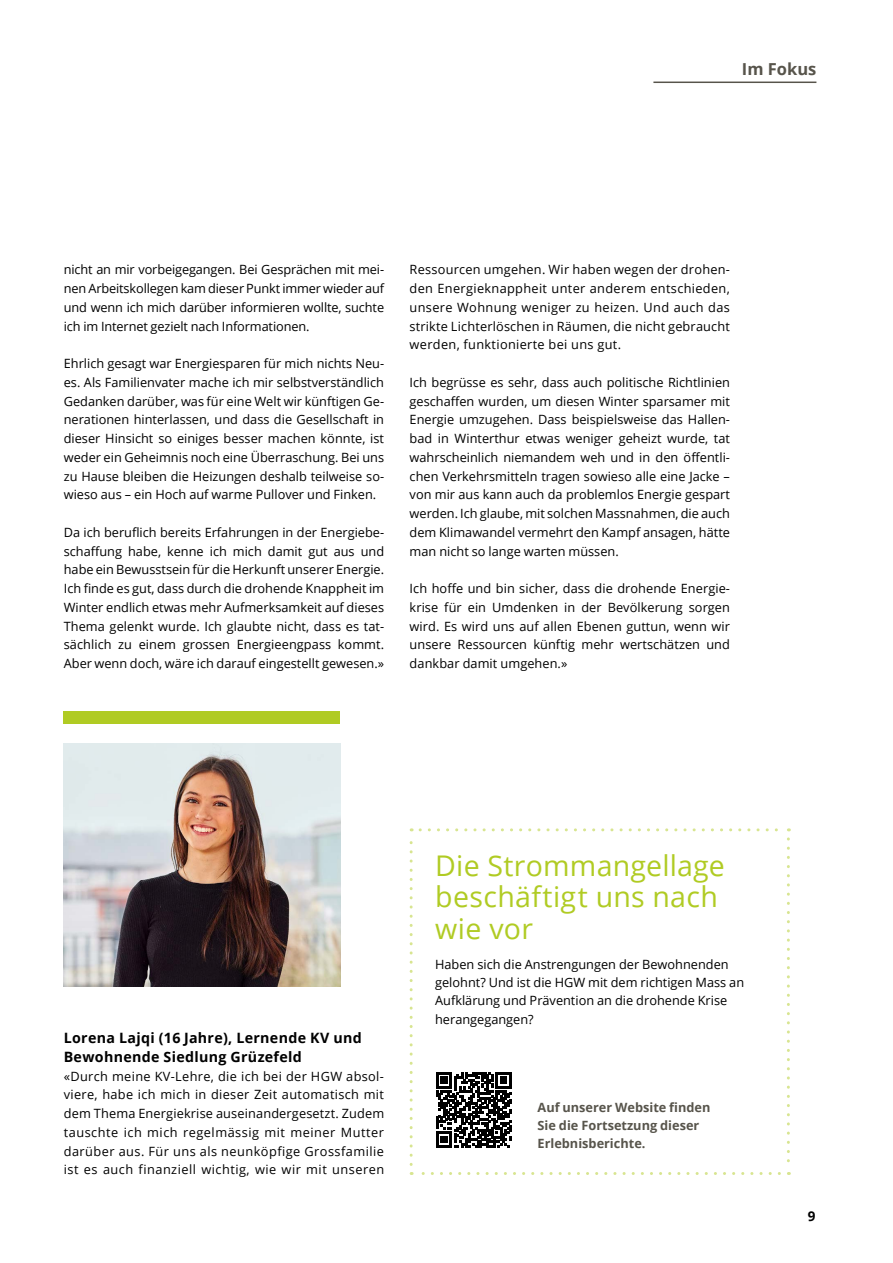
<style>
.page{position:relative;width:893px;height:1263px;background:#fff}
.page>*{position:absolute;margin:0;border:0;box-sizing:border-box;transform-origin:0 0}
.t1{font:28.5px/31.5px "Open Sans";letter-spacing:.01em;color:#b0cb23}
.t2{font:700 16.5px "Open Sans";color:#57544b}
.t3{font:700 14.25px/18.8px "Open Sans";letter-spacing:.02em;color:#000}
.t4{font:700 13.5px "Open Sans";color:#000}
.t5{font:12.75px/18.8px "Open Sans";color:#000;text-align:justify}
.t6{font:700 12.75px/18px "Open Sans";color:#57544b}
</style>
<div class="page">
<hr style="left:653px;top:82px;width:163px;height:1px;background:#57544b">
<svg style="left:411px;top:1172px;width:368px;height:3px"></svg>
<svg style="left:410px;top:828px;width:3px;height:336px"></svg>
<svg style="left:420px;top:828px;width:369px;height:3px"></svg>
<svg style="left:787px;top:839px;width:3px;height:336px"></svg>
<img style="left:64px;top:743px;width:276px;height:244px">
<svg style="left:436px;top:1072px;width:75px;height:75px"></svg>
<div style="left:64px;top:712px;width:276px;height:12px;background:#b0cb23"></div>
<p class="t2" style="left:742px;top:58px;width:76px">Im Fokus</p>
<p class="t5" style="left:64px;top:260px;width:322px">nicht an mir vorbeigegangen. Bei Gesprächen mit mei&shy;nen Arbeitskollegen kam dieser Punkt immer wieder auf und wenn ich mich darüber informieren wollte, suchte ich im Internet gezielt nach Informationen.</p>
<p class="t5" style="left:64px;top:354px;width:322px">Ehrlich gesagt war Energiesparen für mich nichts Neu&shy;es. Als Familienvater mache ich mir selbstverständlich Gedanken darüber, was für eine Welt wir künftigen Ge&shy;nerationen hinterlassen, und dass die Gesellschaft in dieser Hinsicht so einiges besser machen könnte, ist weder ein Geheimnis noch eine Überraschung. Bei uns zu Hause bleiben die Heizungen deshalb teilweise so&shy;wieso aus – ein Hoch auf warme Pullover und Finken.</p>
<p class="t5" style="left:64px;top:523px;width:322px">Da ich beruflich bereits Erfahrungen in der Energiebe&shy;schaffung habe, kenne ich mich damit gut aus und habe ein Bewusstsein für die Herkunft unserer Energie.<br>Ich finde es gut, dass durch die drohende Knappheit im Winter endlich etwas mehr Aufmerksamkeit auf dieses Thema gelenkt wurde. Ich glaubte nicht, dass es tat&shy;sächlich zu einem grossen Energieengpass kommt.<br>Aber wenn doch, wäre ich darauf eingestellt gewesen.»</p>
<p class="t5" style="left:410px;top:260px;width:322px">Ressourcen umgehen. Wir haben wegen der drohen&shy;den Energieknappheit unter anderem entschieden, unsere Wohnung weniger zu heizen. Und auch das strikte Lichterlöschen in Räumen, die nicht gebraucht werden, funktionierte bei uns gut.</p>
<p class="t5" style="left:410px;top:373px;width:322px">Ich begrüsse es sehr, dass auch politische Richtlinien geschaffen wurden, um diesen Winter sparsamer mit Energie umzugehen. Dass beispielsweise das Hallen&shy;bad in Winterthur etwas weniger geheizt wurde, tat wahrscheinlich niemandem weh und in den öffentli&shy;chen Verkehrsmitteln tragen sowieso alle eine Jacke – von mir aus kann auch da problemlos Energie gespart werden. Ich glaube, mit solchen Massnahmen, die auch dem Klimawandel vermehrt den Kampf ansagen, hätte man nicht so lange warten müssen.</p>
<p class="t5" style="left:410px;top:579px;width:322px">Ich hoffe und bin sicher, dass die drohende Energie&shy;krise für ein Umdenken in der Bevölkerung sorgen wird. Es wird uns auf allen Ebenen guttun, wenn wir unsere Ressourcen künftig mehr wertschätzen und dankbar damit umgehen.»</p>
<p class="t3" style="left:64px;top:1028px;width:299px">Lorena Lajqi (16 Jahre), Lernende KV und<br>Bewohnende Siedlung Grüzefeld</p>
<p class="t5" style="left:64px;top:1066px;width:322px">«Durch meine KV-Lehre, die ich bei der HGW absol&shy;viere, habe ich mich in dieser Zeit automatisch mit dem Thema Energiekrise auseinandergesetzt. Zudem tauschte ich mich regelmässig mit meiner Mutter darüber aus. Für uns als neunköpfige Grossfamilie ist es auch finanziell wichtig, wie wir mit unseren</p>
<h1 class="t1" style="left:435px;top:849px;width:291px">Die Strommangellage beschäftigt uns nach wie vor</h1>
<p class="t5" style="left:435px;top:955px;width:311px;line-height:18px;text-align:left">Haben sich die Anstrengungen der Bewohnenden gelohnt? Und ist die HGW mit dem richtigen Mass an Aufklärung und Prävention an die drohende Krise herangegangen?</p>
<p class="t6" style="left:538px;top:1098px;width:174px">Auf unserer Website finden<br>Sie die Fortsetzung dieser<br>Erlebnisberichte.</p>
<p class="t4" style="left:808px;top:1206px;width:9px">9</p>
</div>
